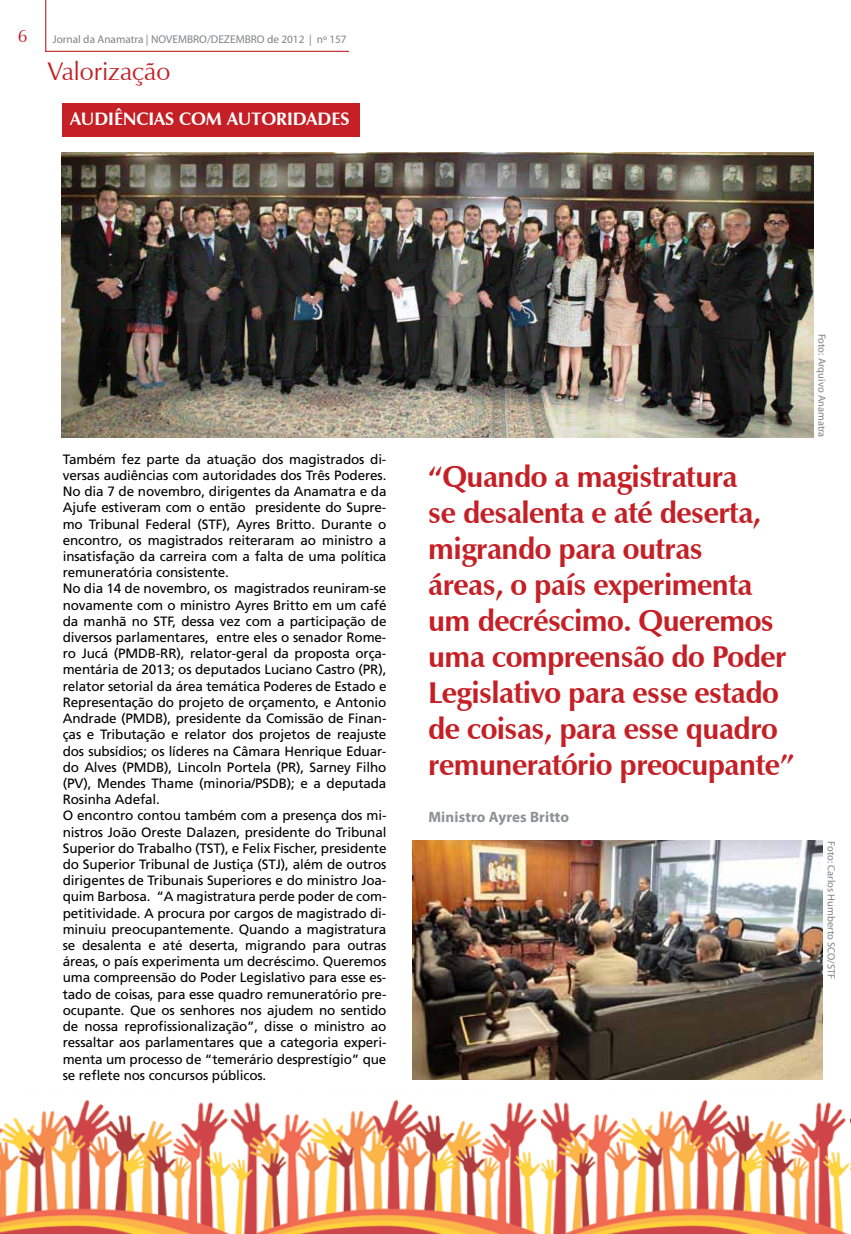
<style>
.page{position:relative;width:851px;height:1234px;background:#fff}
.page>*{position:absolute;margin:0;border:0;box-sizing:border-box;transform-origin:0 0}
.t1{font:700 30px/36px "Zapf Humanist 601 BT";letter-spacing:-.02em;color:#c52026}
.t2{font:25.5px "Zapf Humanist 601 BT";color:#c52026}
.t3{font:700 18px "Zapf Humanist 601 BT";color:#fff}
.t4{font:18px "Zapf Humanist 601 BT";color:#c52026}
.t5{font:700 15px "Myriad Pro";letter-spacing:.01em;color:#8e9092}
.t6{font:13.5px/16.2px "Frutiger";letter-spacing:-.01em;color:#000}
.t7{font:11.25px "Myriad Pro";color:#808285}
.t8{font:10.5px "Myriad Pro";color:#808285}
</style>
<div class="page">
<hr style="left:45px;top:0;width:1px;height:52px;background:#c52026">
<hr style="left:45px;top:51px;width:304px;height:1px;background:#c52026">
<div style="left:63px;top:104px;width:297px;height:33px;background:#c52026"></div>
<img style="left:0;top:1099px;width:851px;height:134px">
<img style="left:62px;top:153px;width:751px;height:284px">
<img style="left:412px;top:840px;width:410px;height:239px">
<h3 class="t4" style="left:18px;top:25px;width:11px">6</h3>
<p class="t7" style="left:52px;top:32px;width:295px">Jornal da Anamatra | NOVEMBRO/DEZEMBRO de 2012 | nº 157</p>
<h2 class="t2" style="left:48px;top:56px;width:124px">Valorização</h2>
<h3 class="t3" style="left:70px;top:108px;width:281px">Audiências com autoridades</h3>
<p class="t6" style="left:63px;top:450px;width:325px">Também fez parte da atuação dos magistrados di&shy;versas audiências com autoridades dos Três Poderes.<br>No dia 7 de novembro, dirigentes da Anamatra e da Ajufe estiveram com o então presidente do Supre&shy;mo Tribunal Federal (STF), Ayres Britto. Durante o encontro, os magistrados reiteraram ao ministro a insatisfação da carreira com a falta de uma política remuneratória consistente.<br>No dia 14 de novembro, os magistrados reuniram-se novamente com o ministro Ayres Britto em um café da manhã no STF, dessa vez com a participação de diversos parlamentares, entre eles o senador Rome&shy;ro Jucá (PMDB-RR), relator-geral da proposta orça&shy;mentária de 2013; os deputados Luciano Castro (PR), relator setorial da área temática Poderes de Estado e Representação do projeto de orçamento, e Antonio Andrade (PMDB), presidente da Comissão de Finan&shy;ças e Tributação e relator dos projetos de reajuste dos subsídios; os líderes na Câmara Henrique Eduar&shy;do Alves (PMDB), Lincoln Portela (PR), Sarney Filho (PV), Mendes Thame (minoria/PSDB); e a deputada Rosinha Adefal.<br>O encontro contou também com a presença dos mi&shy;nistros João Oreste Dalazen, presidente do Tribunal Superior do Trabalho (TST), e Felix Fischer, presidente do Superior Tribunal de Justiça (STJ), além de outros dirigentes de Tribunais Superiores e do ministro Joa&shy;quim Barbosa. “A magistratura perde poder de com&shy;petitividade. A procura por cargos de magistrado di&shy;minuiu preocupantemente. Quando a magistratura se desalenta e até deserta, migrando para outras áreas, o país experimenta um decréscimo. Queremos uma compreensão do Poder Legislativo para esse es&shy;tado de coisas, para esse quadro remuneratório pre&shy;ocupante. Que os senhores nos ajudem no sentido de nossa reprofissionalização”, disse o ministro ao ressaltar aos parlamentares que a categoria experi&shy;menta um processo de “temerário desprestígio” que se reflete nos concursos públicos.</p>
<h1 class="t1" style="left:428px;top:458px;width:367px">“Quando a magistratura<br>se desalenta e até deserta, migrando para outras<br>áreas, o país experimenta um decréscimo. Queremos uma compreensão do Poder<br>Legislativo para esse estado de coisas, para esse quadro remuneratório preocupante”</h1>
<p class="t5" style="left:428px;top:806px;width:142px">Ministro Ayres Britto</p>
<p class="t8" style="left:828px;top:333px;width:105px;rotate:90deg">Foto: Arquivo Anamatra</p>
<p class="t8" style="left:837px;top:840px;width:140px;rotate:90deg">Foto: Carlos Humberto SCO/STF</p>
</div>
